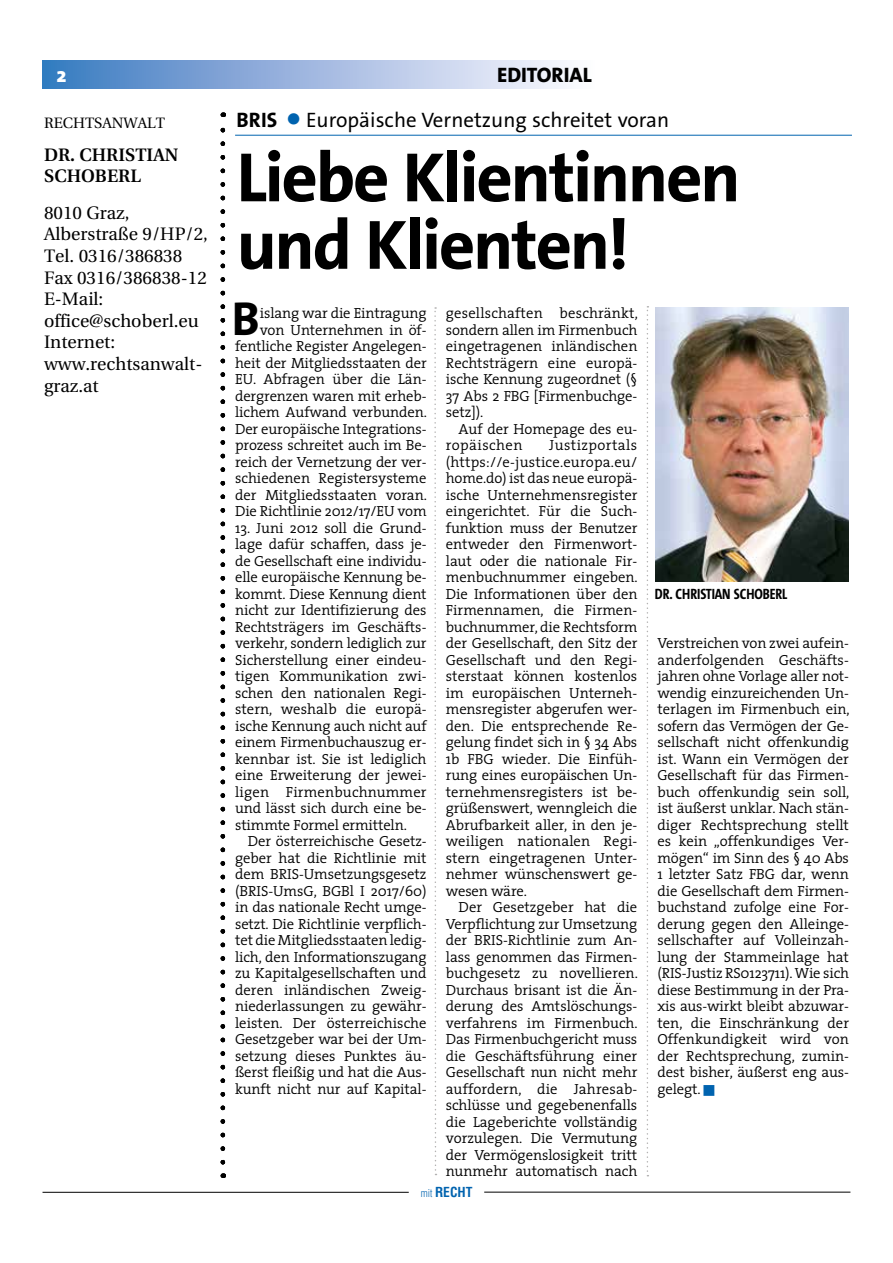
<style>
.page{position:relative;width:893px;height:1263px;background:#fff}
.page>*{position:absolute;margin:0;border:0;box-sizing:border-box;transform-origin:0 0}
.t1{font:700 70.5px/67.5px "The Sans Correspondence";letter-spacing:-.03em;color:#000}
.t2{font:700 48px "The Sans Correspondence";color:#000}
.t3{font:21px "The Sans Correspondence";color:#000}
.t4{font:800 21px "The Sans";color:#000}
.t5{font:800 21px "The Sans";color:#fff}
.t6{font:18px/21.6px "Utopia";color:#000}
.t7{font:600 18px/21.6px "Utopia";color:#000}
.t8{font:700 15px "The Sans Condensed";letter-spacing:-.01em;color:#000}
.t9{font:15px "Utopia";color:#000}
.t10{font:300 14.7px/16.5px "The Serif";letter-spacing:-.01em;color:#000;text-align:justify}
.t11{font:700 condensed 13.5px "Helvetica";color:#0063af}
.s1{font-weight:700}
.s2{color:#0063af}
.s3{font-weight:300;font-size:10.5px}
</style>
<div class="page">
<div style="left:43px;top:60px;width:551px;height:28px;background:linear-gradient(to right,#3c79c1,#fffcff)"></div>
<hr style="left:43px;top:1192px;width:366px;height:1px;background:#000">
<hr style="left:484px;top:1192px;width:366px;height:1px;background:#000">
<img style="left:655px;top:307px;width:194px;height:274px">
<svg style="left:221px;top:113px;width:4px;height:1049px"></svg>
<hr style="left:235px;top:135px;width:617px;height:1px;background:#0063af">
<svg style="left:434px;top:307px;width:2px;height:868px"></svg>
<svg style="left:647px;top:306px;width:1px;height:870px"></svg>
<h3 class="t5" style="left:57px;top:57px;width:12px">2</h3>
<h3 class="t4" style="left:497px;top:57px;width:96px">EDITORIAL</h3>
<p class="t9" style="left:44px;top:115px;width:123px">RECHTSANWALT</p>
<p class="t7" style="left:44px;top:144px;width:136px">DR. CHRISTIAN<br>SCHOBERL</p>
<p class="t6" style="left:44px;top:202px;width:166px">8010 Graz,<br>Alberstraße 9/HP/2,<br>Tel. 0316/386838<br>Fax 0316/386838-12<br>E-Mail: office@schoberl.eu<br>Internet: www.rechtsanwalt&shy;graz.at</p>
<h3 class="t3" style="left:237px;top:108px;width:434px"><span class="s1">BRIS</span> <span class="s2">●</span> Europäische Vernetzung schreitet voran</h3>
<h1 class="t1" style="left:237px;top:146px;width:505px">Liebe Klientinnen und Klienten!</h1>
<h2 class="t2" style="left:232px;top:292px;width:29px">B</h2>
<p class="t10" style="left:446px;top:304px;width:194px">gesellschaften beschränkt, sondern allen im Firmenbuch eingetragenen inländischen Rechtsträgern eine europä&shy;ische Kennung zugeordnet (§ 37 Abs 2 FBG [Firmenbuchge&shy;setz]).</p>
<p class="t10" style="left:446px;top:420px;width:193px;text-indent:13px">Auf der Homepage des eu&shy;ropäischen</p>
<p class="t10" style="left:235px;top:304px;width:193px;text-align:right">islang war die Eintragung von Unternehmen in öf&shy;fentliche Register Angelegen&shy;heit der Mitgliedsstaaten der<br>EU. Abfragen über die Län&shy;dergrenzen waren mit erheb&shy;lichem Aufwand verbunden.<br>Der europäische Integrations&shy;prozess schreitet auch im Be&shy;reich der Vernetzung der ver&shy;schiedenen Registersysteme der Mitgliedsstaaten voran.<br>Die Richtlinie 2012/17/EU vom</p>
<p class="t10" style="left:235px;top:519px;width:193px">13. Juni 2012 soll die Grund&shy;lage dafür schaffen, dass je&shy;de Gesellschaft eine individu&shy;elle europäische Kennung be&shy;kommt. Diese Kennung dient nicht zur Identifizierung des Rechtsträgers im Geschäfts&shy;verkehr, sondern lediglich zur Sicherstellung einer eindeu&shy;tigen Kommunikation zwi&shy;schen den nationalen Regi&shy;stern, weshalb die europä&shy;ische Kennung auch nicht auf einem Firmenbuchauszug er&shy;kennbar ist. Sie ist lediglich eine Erweiterung der jewei&shy;ligen Firmenbuchnummer und lässt sich durch eine be&shy;stimmte Formel ermitteln.</p>
<p class="t10" style="left:235px;top:832px;width:193px;text-indent:13px">Der österreichische Gesetz&shy;geber hat die Richtlinie mit dem BRIS-Umsetzungsgesetz (BRIS-UmsG, BGBl I 2017/60) in das nationale Recht umge&shy;setzt. Die Richtlinie verpflich&shy;tet die Mitgliedsstaaten ledig&shy;lich, den Informationszugang zu Kapitalgesellschaften und deren inländischen Zweig&shy;niederlassungen zu gewähr&shy;leisten. Der österreichische Gesetzgeber war bei der Um&shy;setzung dieses Punktes äu&shy;ßerst fleißig und hat die Aus&shy;kunft nicht nur auf Kapital-</p>
<p class="t10" style="left:446px;top:436px;width:193px;text-indent:103px">Justizportals (https://e-justice.europa.eu/ home.do) ist das neue europä&shy;ische Unternehmensregister eingerichtet. Für die Such&shy;funktion muss der Benutzer entweder den Firmenwort&shy;laut oder die nationale Fir&shy;menbuchnummer eingeben.<br>Die Informationen über den Firmennamen, die Firmen&shy;buchnummer, die Rechtsform der Gesellschaft, den Sitz der Gesellschaft und den Regi&shy;sterstaat können kostenlos im europäischen Unterneh&shy;mensregister abgerufen wer&shy;den. Die entsprechende Re&shy;gelung findet sich in § 34 Abs 1b FBG wieder. Die Einfüh&shy;rung eines europäischen Un&shy;ternehmensregisters ist be&shy;grüßenswert, wenngleich die Abrufbarkeit aller, in den je&shy;weiligen nationalen Regi&shy;stern eingetragenen Unter&shy;nehmer wünschenswert ge&shy;wesen wäre.</p>
<p class="t10" style="left:446px;top:898px;width:193px;text-indent:13px">Der Gesetzgeber hat die Verpflichtung zur Umsetzung der BRIS-Richtlinie zum An&shy;lass genommen das Firmen&shy;buchgesetz zu novellieren.<br>Durchaus brisant ist die Än&shy;derung des Amtslöschungs&shy;verfahrens im Firmenbuch.<br>Das Firmenbuchgericht muss die Geschäftsführung einer Gesellschaft nun nicht mehr auffordern, die Jahresab&shy;schlüsse und gegebenenfalls die Lageberichte vollständig vorzulegen. Die Vermutung der Vermögenslosigkeit tritt nunmehr automatisch nach</p>
<p class="t8" style="left:655px;top:586px;width:134px">DR. CHRISTIAN SCHOBERL</p>
<p class="t10" style="left:657px;top:634px;width:194px">Verstreichen von zwei aufein&shy;anderfolgenden Geschäfts&shy;jahren ohne Vorlage aller not&shy;wendig einzureichenden Un&shy;terlagen im Firmenbuch ein, sofern das Vermögen der Ge&shy;sellschaft nicht offenkundig ist. Wann ein Vermögen der Gesellschaft für das Firmen&shy;buch offenkundig sein soll, ist äußerst unklar. Nach stän&shy;diger Rechtsprechung stellt es kein „offenkundiges Ver&shy;mögen“ im Sinn des § 40 Abs 1 letzter Satz FBG dar, wenn die Gesellschaft dem Firmen&shy;buchstand zufolge eine For&shy;derung gegen den Alleinge&shy;sellschafter auf Volleinzah&shy;lung der Stammeinlage hat (RIS-Justiz RS0123711). Wie sich diese Bestimmung in der Pra&shy;xis aus-wirkt bleibt abzuwar&shy;ten, die Einschränkung der Offenkundigkeit wird von der Rechtsprechung, zumin&shy;dest bisher, äußerst eng aus&shy;gelegt. <span class="s2">■</span></p>
<p class="t11" style="left:421px;top:1183px;width:53px"><span class="s3">mit</span> RECHT</p>
</div>
